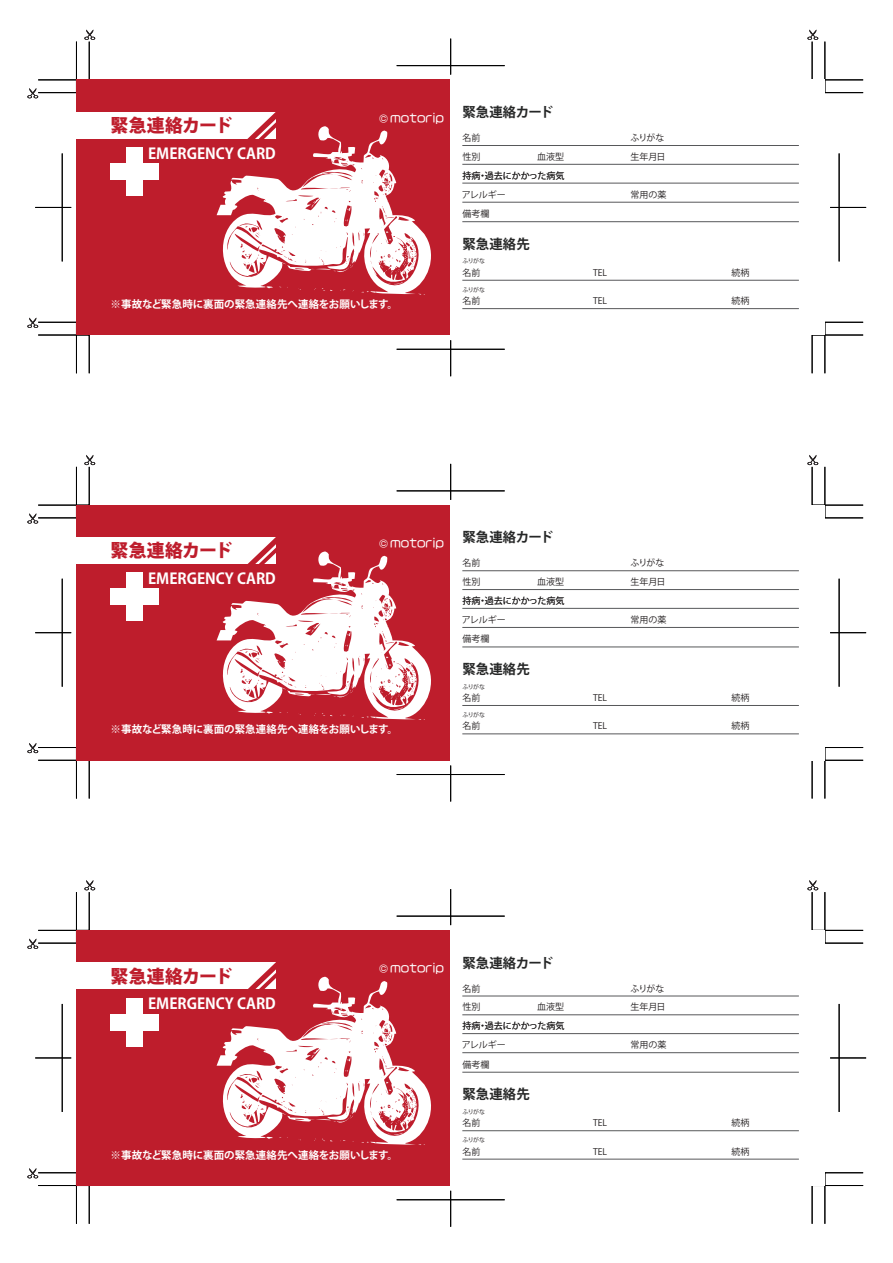
<style>
.page{position:relative;width:893px;height:1263px;background:#fff}
.page>*{position:absolute;margin:0;border:0;box-sizing:border-box;transform-origin:0 0}
.t1{font:800 18px "Koz Go Pr 6 N";letter-spacing:-.02em;color:#be1d2c}
.t2{font:700 15px "Koz Go Pr 6 N";color:#fff}
.t3{font:700 13.5px "Koz Go Pr 6 N";letter-spacing:-.025em;color:#262727}
.t4{font:700 13.5px "Koz Go Pr 6 N";color:#262727}
.t5{font:12px "VDL Logo Maru Jr Regular";color:#fff}
.t6{font:700 10.5px "Koz Go Pr 6 N";color:#fff}
.t7{font:9px/19.5px "Koz Go Pr 6 N";color:#231f20}
.t8{font:9px "Koz Go Pr 6 N";color:#262727}
.t9{font:6px "Koz Go Pr 6 N";letter-spacing:-.11em;color:#231f20}
.s1{font-size:16.5px}
</style>
<div class="page">
<svg style="left:812px;top:747px;width:52px;height:52px"></svg>
<hr style="left:35px;top:632px;width:36px;height:1px;background:#000">
<hr style="left:62px;top:579px;width:1px;height:108px;background:#000">
<hr style="left:830px;top:632px;width:36px;height:1px;background:#000">
<hr style="left:839px;top:579px;width:1px;height:108px;background:#000">
<hr style="left:397px;top:491px;width:108px;height:1px;background:#000">
<hr style="left:450px;top:464px;width:1px;height:36px;background:#000">
<hr style="left:397px;top:774px;width:108px;height:1px;background:#000">
<hr style="left:450px;top:765px;width:1px;height:36px;background:#000">
<svg style="left:76px;top:505px;width:374px;height:255px;fill:#be1d2c"></svg>
<div style="left:76px;top:537px;width:200px;height:27px;background:#fff"></div>
<svg style="left:241px;top:530px;width:52px;height:44px"></svg>
<div style="left:126px;top:573px;width:17px;height:48px;background:#fff"></div>
<div style="left:110px;top:589px;width:49px;height:16px;background:#fff"></div>
<div style="left:451px;top:505px;width:374px;height:255px;background:#fff"></div>
<hr style="left:462px;top:570px;width:337px;height:1px;background:#57585a">
<hr style="left:462px;top:589px;width:337px;height:1px;background:#57585a">
<hr style="left:462px;top:608px;width:337px;height:1px;background:#57585a">
<hr style="left:462px;top:627px;width:337px;height:1px;background:#57585a">
<hr style="left:462px;top:647px;width:337px;height:1px;background:#57585a">
<hr style="left:462px;top:705px;width:337px;height:1px;background:#57585a">
<hr style="left:462px;top:734px;width:337px;height:1px;background:#57585a">
<svg style="left:807px;top:455px;width:57px;height:63px"></svg>
<svg style="left:27px;top:455px;width:68px;height:69px"></svg>
<svg style="left:27px;top:743px;width:63px;height:56px"></svg>
<svg style="left:812px;top:322px;width:52px;height:52px"></svg>
<hr style="left:35px;top:207px;width:36px;height:1px;background:#000">
<hr style="left:62px;top:153px;width:1px;height:108px;background:#000">
<hr style="left:830px;top:207px;width:36px;height:1px;background:#000">
<hr style="left:839px;top:153px;width:1px;height:108px;background:#000">
<hr style="left:397px;top:65px;width:108px;height:1px;background:#000">
<hr style="left:450px;top:39px;width:1px;height:36px;background:#000">
<hr style="left:397px;top:349px;width:108px;height:1px;background:#000">
<hr style="left:450px;top:340px;width:1px;height:36px;background:#000">
<svg style="left:76px;top:80px;width:374px;height:255px;fill:#be1d2c"></svg>
<div style="left:76px;top:112px;width:200px;height:27px;background:#fff"></div>
<svg style="left:241px;top:104px;width:52px;height:45px"></svg>
<div style="left:126px;top:147px;width:17px;height:49px;background:#fff"></div>
<div style="left:110px;top:163px;width:49px;height:17px;background:#fff"></div>
<div style="left:451px;top:80px;width:374px;height:255px;background:#fff"></div>
<hr style="left:462px;top:145px;width:337px;height:1px;background:#57585a">
<hr style="left:462px;top:164px;width:337px;height:1px;background:#57585a">
<hr style="left:462px;top:183px;width:337px;height:1px;background:#57585a">
<hr style="left:462px;top:202px;width:337px;height:1px;background:#57585a">
<hr style="left:462px;top:221px;width:337px;height:1px;background:#57585a">
<hr style="left:462px;top:280px;width:337px;height:1px;background:#57585a">
<hr style="left:462px;top:308px;width:337px;height:1px;background:#57585a">
<svg style="left:807px;top:30px;width:57px;height:63px"></svg>
<svg style="left:27px;top:30px;width:68px;height:68px"></svg>
<svg style="left:27px;top:318px;width:63px;height:56px"></svg>
<svg style="left:812px;top:1172px;width:52px;height:52px"></svg>
<hr style="left:35px;top:1058px;width:36px;height:1px;background:#000">
<hr style="left:62px;top:1004px;width:1px;height:108px;background:#000">
<hr style="left:830px;top:1058px;width:36px;height:1px;background:#000">
<hr style="left:839px;top:1004px;width:1px;height:108px;background:#000">
<hr style="left:397px;top:916px;width:108px;height:1px;background:#000">
<hr style="left:450px;top:889px;width:1px;height:36px;background:#000">
<hr style="left:397px;top:1199px;width:108px;height:1px;background:#000">
<hr style="left:450px;top:1191px;width:1px;height:36px;background:#000">
<svg style="left:76px;top:930px;width:374px;height:255px;fill:#be1d2c"></svg>
<div style="left:76px;top:962px;width:200px;height:27px;background:#fff"></div>
<svg style="left:241px;top:955px;width:52px;height:45px"></svg>
<div style="left:126px;top:998px;width:17px;height:48px;background:#fff"></div>
<div style="left:110px;top:1014px;width:49px;height:16px;background:#fff"></div>
<div style="left:451px;top:930px;width:374px;height:255px;background:#fff"></div>
<hr style="left:462px;top:996px;width:337px;height:1px;background:#57585a">
<hr style="left:462px;top:1014px;width:337px;height:1px;background:#57585a">
<hr style="left:462px;top:1033px;width:337px;height:1px;background:#57585a">
<hr style="left:462px;top:1052px;width:337px;height:1px;background:#57585a">
<hr style="left:462px;top:1072px;width:337px;height:1px;background:#57585a">
<hr style="left:462px;top:1130px;width:337px;height:1px;background:#57585a">
<hr style="left:462px;top:1159px;width:337px;height:1px;background:#57585a">
<svg style="left:807px;top:880px;width:57px;height:63px"></svg>
<svg style="left:27px;top:880px;width:68px;height:69px"></svg>
<svg style="left:27px;top:1168px;width:63px;height:56px"></svg>
<h1 class="t1" style="left:110px;top:115px;width:124px">緊急連絡カード</h1>
<h2 class="t2" style="left:148px;top:145px;width:129px">EMERGENCY CARD</h2>
<h3 class="t5" style="left:379px;top:109px;width:66px"><span class="s1">©</span> motorip</h3>
<h3 class="t3" style="left:462px;top:105px;width:93px">緊急連絡カード</h3>
<p class="t7" style="left:462px;top:128px;width:19px">名前</p>
<p class="t7" style="left:631px;top:128px;width:36px">ふりがな</p>
<p class="t7" style="left:462px;top:147px;width:19px">性別</p>
<p class="t7" style="left:537px;top:147px;width:28px">血液型</p>
<p class="t7" style="left:631px;top:147px;width:36px">生年月日</p>
<p class="t8" style="left:462px;top:170px;width:104px">持病・過去にかかった病気</p>
<p class="t7" style="left:462px;top:185px;width:45px">アレルギー備考欄</p>
<p class="t7" style="left:631px;top:185px;width:37px">常用の薬</p>
<h3 class="t4" style="left:462px;top:236px;width:69px">緊急連絡先</h3>
<p class="t7" style="left:462px;top:263px;width:19px">名前</p>
<p class="t9" style="left:462px;top:258px;width:24px">ふりがな</p>
<p class="t7" style="left:593px;top:263px;width:16px">TEL</p>
<p class="t7" style="left:731px;top:263px;width:19px">続柄</p>
<p class="t9" style="left:462px;top:286px;width:24px">ふりがな</p>
<p class="t6" style="left:110px;top:298px;width:289px">※事故など緊急時に裏面の緊急連絡先へ連絡をお願いします。</p>
<p class="t7" style="left:462px;top:291px;width:19px">名前</p>
<p class="t7" style="left:593px;top:291px;width:16px">TEL</p>
<p class="t7" style="left:731px;top:291px;width:19px">続柄</p>
<h1 class="t1" style="left:110px;top:541px;width:124px">緊急連絡カード</h1>
<h2 class="t2" style="left:148px;top:570px;width:129px">EMERGENCY CARD</h2>
<h3 class="t5" style="left:379px;top:534px;width:66px"><span class="s1">©</span> motorip</h3>
<h3 class="t3" style="left:462px;top:530px;width:93px">緊急連絡カード</h3>
<p class="t7" style="left:462px;top:553px;width:19px">名前</p>
<p class="t7" style="left:631px;top:553px;width:36px">ふりがな</p>
<p class="t7" style="left:462px;top:572px;width:19px">性別</p>
<p class="t7" style="left:537px;top:572px;width:28px">血液型</p>
<p class="t7" style="left:631px;top:572px;width:36px">生年月日</p>
<p class="t8" style="left:462px;top:595px;width:104px">持病・過去にかかった病気</p>
<p class="t7" style="left:462px;top:610px;width:45px">アレルギー備考欄</p>
<p class="t7" style="left:631px;top:610px;width:37px">常用の薬</p>
<h3 class="t4" style="left:462px;top:661px;width:69px">緊急連絡先</h3>
<p class="t7" style="left:462px;top:688px;width:19px">名前</p>
<p class="t9" style="left:462px;top:683px;width:24px">ふりがな</p>
<p class="t7" style="left:593px;top:688px;width:16px">TEL</p>
<p class="t7" style="left:731px;top:688px;width:19px">続柄</p>
<p class="t9" style="left:462px;top:711px;width:24px">ふりがな</p>
<p class="t6" style="left:110px;top:723px;width:289px">※事故など緊急時に裏面の緊急連絡先へ連絡をお願いします。</p>
<p class="t7" style="left:462px;top:716px;width:19px">名前</p>
<p class="t7" style="left:593px;top:716px;width:16px">TEL</p>
<p class="t7" style="left:731px;top:716px;width:19px">続柄</p>
<h1 class="t1" style="left:110px;top:966px;width:124px">緊急連絡カード</h1>
<h2 class="t2" style="left:148px;top:995px;width:129px">EMERGENCY CARD</h2>
<h3 class="t5" style="left:379px;top:959px;width:66px"><span class="s1">©</span> motorip</h3>
<h3 class="t3" style="left:462px;top:955px;width:93px">緊急連絡カード</h3>
<p class="t7" style="left:462px;top:979px;width:19px">名前</p>
<p class="t7" style="left:631px;top:979px;width:36px">ふりがな</p>
<p class="t7" style="left:462px;top:997px;width:19px">性別</p>
<p class="t7" style="left:537px;top:997px;width:28px">血液型</p>
<p class="t7" style="left:631px;top:997px;width:36px">生年月日</p>
<p class="t8" style="left:462px;top:1021px;width:104px">持病・過去にかかった病気</p>
<p class="t7" style="left:462px;top:1035px;width:45px">アレルギー備考欄</p>
<p class="t7" style="left:631px;top:1035px;width:37px">常用の薬</p>
<h3 class="t4" style="left:462px;top:1087px;width:69px">緊急連絡先</h3>
<p class="t7" style="left:462px;top:1113px;width:19px">名前</p>
<p class="t9" style="left:462px;top:1108px;width:24px">ふりがな</p>
<p class="t7" style="left:593px;top:1113px;width:16px">TEL</p>
<p class="t7" style="left:731px;top:1113px;width:19px">続柄</p>
<p class="t9" style="left:462px;top:1137px;width:24px">ふりがな</p>
<p class="t6" style="left:110px;top:1149px;width:289px">※事故など緊急時に裏面の緊急連絡先へ連絡をお願いします。</p>
<p class="t7" style="left:462px;top:1142px;width:19px">名前</p>
<p class="t7" style="left:593px;top:1142px;width:16px">TEL</p>
<p class="t7" style="left:731px;top:1142px;width:19px">続柄</p>
</div>
